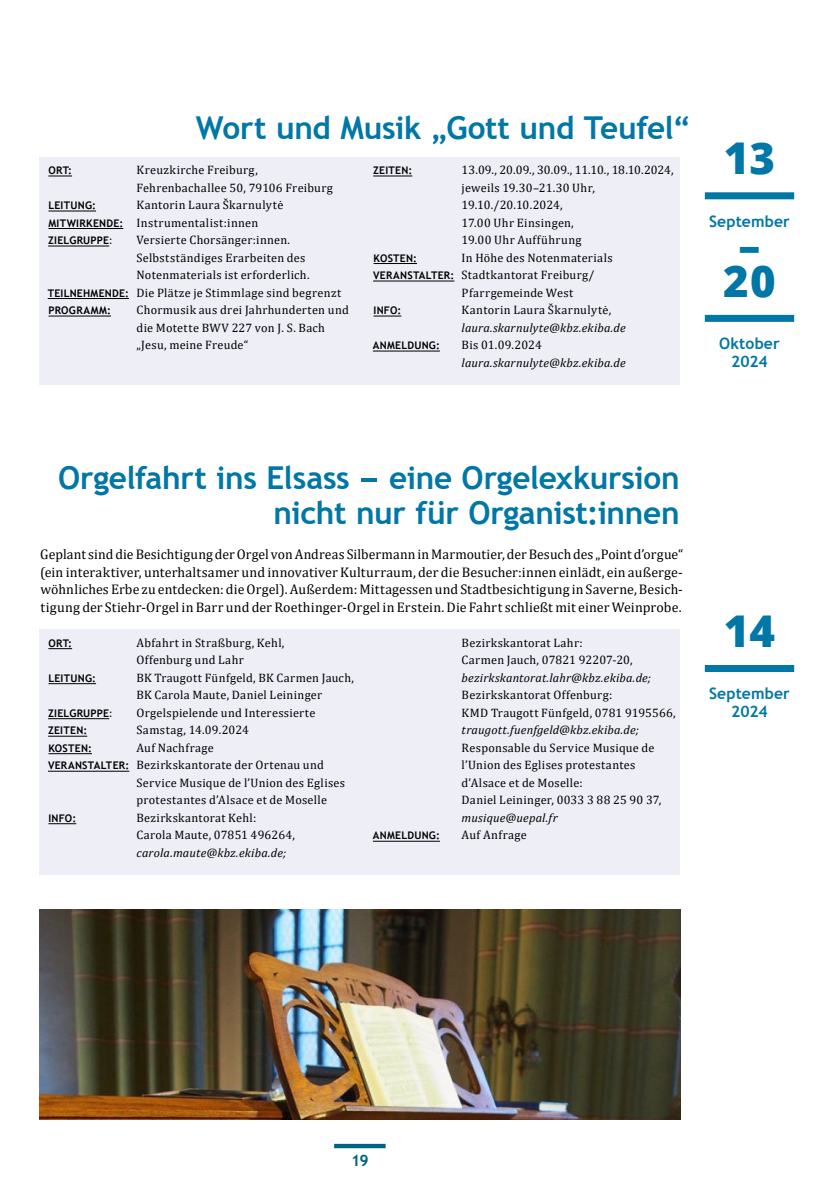
<style>
.page{position:relative;width:819px;height:1191px;background:#fff}
.page>*{position:absolute;margin:0;border:0;box-sizing:border-box;transform-origin:0 0}
.t1{font:800 43.75px/35px "Open Sans";color:#0077a6;text-align:center}
.t2{font:700 31.5px/35px "Trebuchet MS";letter-spacing:-.01em;color:#0077a6;text-align:right}
.t3{font:700 15.75px/17.5px "Trebuchet MS";letter-spacing:.005em;color:#0077a6;text-align:center}
.t4{font:700 15.75px "Trebuchet MS";color:#006381}
.t5{font:14px/17.5px "Cambria";letter-spacing:.005em;color:#000;text-align:justify}
.t6{font:12.25px/17.5px "Cambria";letter-spacing:.025em;color:#000}
.t7{font:italic 12.25px "Cambria";letter-spacing:.015em;color:#000}
.t8{font:12.25px "Cambria";letter-spacing:.005em;color:#000}
.t9{font:700 10.5px "Trebuchet MS";letter-spacing:.02em;color:#000}
.s1{font-family:"Trebuchet MS";font-weight:700;font-size:10.5px}
.s2{font-family:"Cambria";font-weight:400;font-size:12.25px}
</style>
<div class="page">
<div style="left:334px;top:1143px;width:51px;height:5px;background:#006381"></div>
<div style="left:40px;top:629px;width:640px;height:245px;background:#eeeef7"></div>
<div style="left:40px;top:157px;width:640px;height:227px;background:#eeeef7"></div>
<svg style="left:48px;top:175px;width:24px;height:1px"></svg>
<hr style="left:48px;top:210px;width:48px;height:1px;background:#000">
<hr style="left:48px;top:228px;width:75px;height:1px;background:#000">
<hr style="left:48px;top:245px;width:61px;height:1px;background:#000">
<hr style="left:48px;top:298px;width:81px;height:1px;background:#000">
<hr style="left:48px;top:315px;width:63px;height:1px;background:#000">
<hr style="left:373px;top:175px;width:39px;height:1px;background:#000">
<hr style="left:373px;top:263px;width:44px;height:1px;background:#000">
<hr style="left:373px;top:280px;width:81px;height:1px;background:#000">
<svg style="left:373px;top:315px;width:28px;height:1px"></svg>
<hr style="left:373px;top:350px;width:67px;height:1px;background:#000">
<svg style="left:48px;top:648px;width:24px;height:1px"></svg>
<hr style="left:48px;top:683px;width:48px;height:1px;background:#000">
<hr style="left:48px;top:718px;width:61px;height:1px;background:#000">
<hr style="left:48px;top:735px;width:39px;height:1px;background:#000">
<hr style="left:48px;top:753px;width:44px;height:1px;background:#000">
<hr style="left:48px;top:770px;width:81px;height:1px;background:#000">
<svg style="left:48px;top:823px;width:28px;height:1px"></svg>
<hr style="left:373px;top:840px;width:67px;height:1px;background:#000">
<div style="left:704px;top:665px;width:90px;height:7px;background:#0077a6"></div>
<img style="left:40px;top:909px;width:640px;height:210px">
<div style="left:704px;top:192px;width:90px;height:7px;background:#0077a6"></div>
<div style="left:704px;top:315px;width:90px;height:7px;background:#0077a6"></div>
<h2 class="t2" style="left:196px;top:113px;width:496px">Wort und Musik „Gott und Teufel“</h2>
<p class="t9" style="left:48px;top:166px;width:25px">ORT:</p>
<p class="t6" style="left:136px;top:162px;width:198px">Kreuzkirche Freiburg,<br>Fehrenbachallee 50, 79106 Freiburg</p>
<p class="t9" style="left:48px;top:201px;width:49px">LEITUNG:</p>
<p class="t6" style="left:48px;top:196px;width:236px;text-indent:88px">Kantorin Laura Škarnulytė<br><span class="s1">MITWIRKENDE:</span> Instrumentalist:innen</p>
<p class="t9" style="left:48px;top:236px;width:66px">ZIELGRUPPE<span class="s2">:</span></p>
<p class="t6" style="left:136px;top:232px;width:155px">Versierte Chorsänger:innen.</p>
<p class="t6" style="left:136px;top:249px;width:170px">Selbstständiges Erarbeiten des</p>
<p class="t6" style="left:136px;top:267px;width:175px">Notenmaterials ist erforderlich.</p>
<p class="t6" style="left:48px;top:284px;width:295px"><span class="s1">TEILNEHMENDE:</span> Die Plätze je Stimmlage sind begrenzt</p>
<p class="t9" style="left:48px;top:306px;width:64px">PROGRAMM:</p>
<p class="t6" style="left:136px;top:302px;width:214px">Chormusik aus drei Jahrhunderten und die Motette BWV 227 von J. S. Bach „Jesu, meine Freude“</p>
<p class="t9" style="left:373px;top:166px;width:41px">ZEITEN:</p>
<p class="t6" style="left:461px;top:162px;width:213px">13.09., 20.09., 30.09., 11.10., 18.10.2024, jeweils 19.30–21.30 Uhr,<br>19.10./20.10.2024,<br>17.00 Uhr Einsingen,<br>19.00 Uhr Aufführung</p>
<p class="t9" style="left:373px;top:254px;width:45px">KOSTEN:</p>
<p class="t6" style="left:461px;top:249px;width:152px">In Höhe des Notenmaterials</p>
<p class="t6" style="left:373px;top:267px;width:223px"><span class="s1">VERANSTALTER:</span> Stadtkantorat Freiburg/</p>
<p class="t6" style="left:461px;top:284px;width:113px">Pfarrgemeinde West</p>
<p class="t9" style="left:373px;top:306px;width:29px">INFO:</p>
<p class="t6" style="left:461px;top:301px;width:151px">Kantorin Laura Škarnulytė,</p>
<p class="t7" style="left:461px;top:323px;width:166px">laura.skarnulyte@kbz.ekiba.de</p>
<p class="t9" style="left:373px;top:341px;width:69px">ANMELDUNG:</p>
<p class="t8" style="left:461px;top:339px;width:82px">Bis 01.09.2024</p>
<p class="t7" style="left:461px;top:358px;width:166px">laura.skarnulyte@kbz.ekiba.de</p>
<h1 class="t1" style="left:723px;top:142px;width:53px">13</h1>
<p class="t3" style="left:709px;top:214px;width:82px">September</p>
<h1 class="t1" style="left:723px;top:229px;width:54px">–<br>20</h1>
<p class="t3" style="left:719px;top:336px;width:62px">Oktober<br>2024</p>
<h2 class="t2" style="left:58px;top:463px;width:623px">Orgelfahrt ins Elsass – eine Orgelexkursion nicht nur für Organist:innen</h2>
<p class="t5" style="left:40px;top:546px;width:644px">Geplant sind die Besichtigung der Orgel von Andreas Silbermann in Marmoutier, der Besuch des „Point d’orgue“ (ein interaktiver, unterhaltsamer und innovativer Kulturraum, der die Besucher:innen einlädt, ein außerge&shy;wöhnliches Erbe zu entdecken: die Orgel). Außerdem: Mittagessen und Stadtbesichtigung in Saverne, Besich&shy;tigung der Stiehr-Orgel in Barr und der Roethinger-Orgel in Erstein. Die Fahrt schließt mit einer Weinprobe.</p>
<p class="t9" style="left:48px;top:639px;width:25px">ORT:</p>
<p class="t6" style="left:136px;top:634px;width:149px">Abfahrt in Straßburg, Kehl,<br>Offenburg und Lahr</p>
<p class="t9" style="left:48px;top:674px;width:49px">LEITUNG:</p>
<p class="t6" style="left:136px;top:669px;width:219px">BK Traugott Fünfgeld, BK Carmen Jauch,<br>BK Carola Maute, Daniel Leininger</p>
<p class="t9" style="left:48px;top:709px;width:66px">ZIELGRUPPE<span class="s2">:</span></p>
<p class="t6" style="left:136px;top:704px;width:180px">Orgelspielende und Interessierte</p>
<p class="t9" style="left:48px;top:726px;width:41px">ZEITEN:</p>
<p class="t6" style="left:136px;top:722px;width:114px">Samstag, 14.09.2024</p>
<p class="t9" style="left:48px;top:744px;width:45px">KOSTEN:</p>
<p class="t6" style="left:136px;top:739px;width:79px">Auf Nachfrage</p>
<p class="t6" style="left:48px;top:757px;width:277px"><span class="s1">VERANSTALTER:</span> Bezirkskantorate der Ortenau und</p>
<p class="t6" style="left:136px;top:774px;width:210px">Service Musique de l’Union des Eglises</p>
<p class="t6" style="left:136px;top:792px;width:192px">protestantes d’Alsace et de Moselle</p>
<p class="t9" style="left:48px;top:814px;width:29px">INFO:</p>
<p class="t6" style="left:136px;top:809px;width:160px">Bezirkskantorat Kehl:<br>Carola Maute, 07851 496264,</p>
<p class="t7" style="left:136px;top:848px;width:151px">carola.maute@kbz.ekiba.de;</p>
<p class="t6" style="left:461px;top:634px;width:173px">Bezirkskantorat Lahr:<br>Carmen Jauch, 07821 92207-20,</p>
<p class="t7" style="left:461px;top:673px;width:191px">bezirkskantorat.lahr@kbz.ekiba.de;</p>
<p class="t6" style="left:461px;top:687px;width:216px">Bezirkskantorat Offenburg:<br>KMD Traugott Fünfgeld, 0781 9195566,</p>
<p class="t7" style="left:461px;top:726px;width:179px">traugott.fuenfgeld@kbz.ekiba.de;</p>
<p class="t6" style="left:461px;top:739px;width:201px">Responsable du Service Musique de l’Union des Eglises protestantes d’Alsace et de Moselle:<br>Daniel Leininger, 0033 3 88 25 90 37,</p>
<p class="t7" style="left:461px;top:813px;width:97px">musique@uepal.fr</p>
<p class="t9" style="left:373px;top:831px;width:69px">ANMELDUNG:</p>
<p class="t6" style="left:461px;top:827px;width:67px">Auf Anfrage</p>
<h1 class="t1" style="left:723px;top:614px;width:53px">14</h1>
<p class="t3" style="left:709px;top:686px;width:82px">September<br>2024</p>
<p class="t4" style="left:351px;top:1154px;width:19px">19</p>
</div>
